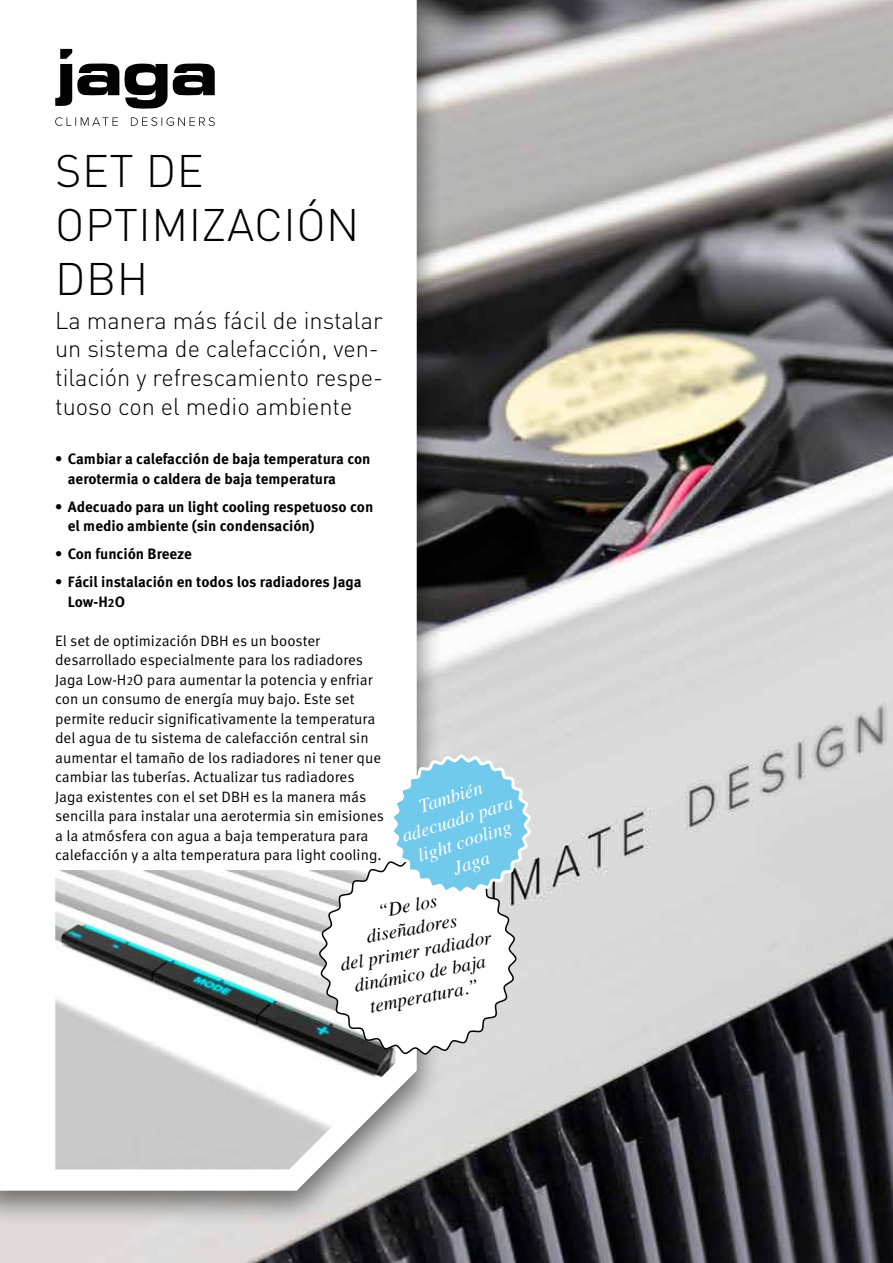
<style>
.page{position:relative;width:893px;height:1263px;background:#fff}
.page>*{position:absolute;margin:0;border:0;box-sizing:border-box;transform-origin:0 0}
.t1{font:300 45px/54px "DIN Pro";letter-spacing:.01em;color:#000}
.t2{font:300 24px/28.8px "DIN Pro";color:#000}
.t3{font:italic 19.2px/23px "Times";color:#000;text-align:center}
.t4{font:italic 19.2px/23px "Times";color:#fff;text-align:center}
.t5{font:15px/19.5px "Meta Pro";color:#000}
.t6{font:700 15px/19.5px "Meta Pro";color:#000}
.s1{font-size:12px}
</style>
<div class="page">
<img style="left:0;top:0;width:893px;height:1263px">
<div style="left:0;top:0;width:443px;height:1227px;background:#000;opacity:.5"></div>
<svg style="left:0;top:0;width:417px;height:1191px"></svg>
<svg style="left:55px;top:49px;width:160px;height:77px"></svg>
<img style="left:55px;top:870px;width:340px;height:299px">
<svg style="left:318px;top:753px;width:215px;height:303px"></svg>
<h1 class="t1" style="left:55px;top:142px;width:306px">SET DE<br>OPTIMIZACIÓN<br>DBH</h1>
<h2 class="t2" style="left:55px;top:304px;width:330px">La manera más fácil de instalar un sistema de calefacción, ven&shy;tilación y refrescamiento respe&shy;tuoso con el medio ambiente</h2>
<p class="t6" style="left:68px;top:449px;width:304px;text-indent:-13px">• Cambiar a calefacción de baja temperatura con aerotermia o caldera de baja temperatura</p>
<p class="t6" style="left:68px;top:497px;width:307px;text-indent:-13px">• Adecuado para un light cooling respetuoso con el medio ambiente ( sin condensación )</p>
<p class="t6" style="left:55px;top:544px;width:138px">• Con función Breeze</p>
<p class="t6" style="left:68px;top:572px;width:295px;text-indent:-13px">• Fácil instalación en todos los radiadores Jaga<br>Low-H<span class="s1">2</span>O</p>
<p class="t5" style="left:55px;top:631px;width:330px">El set de optimización DBH es un booster desarrollado especialmente para los radiadores Jaga Low-H<span class="s1">2</span>O para aumentar la potencia y enfriar con un consumo de energía muy bajo. Este set permite reducir significativamente la temperatura del agua de tu sistema de calefacción central sin aumentar el tamaño de los radiadores ni tener que cambiar las tuberías. Actualizar tus radiadores Jaga existentes con el set DBH es la manera más sencilla para instalar una aerotermia sin emisiones a la atmósfera con agua a baja temperatura para calefacción y a alta temperatura para light cooling.</p>
<p class="t3" style="left:330px;top:906px;width:155px;rotate:-10deg">“ De los diseñadores<br>del primer radiador dinámico de baja temperatura. ”</p>
<p class="t4" style="left:392px;top:802px;width:117px;rotate:-17deg">También adecuado para light cooling<br>Jaga</p>
</div>
